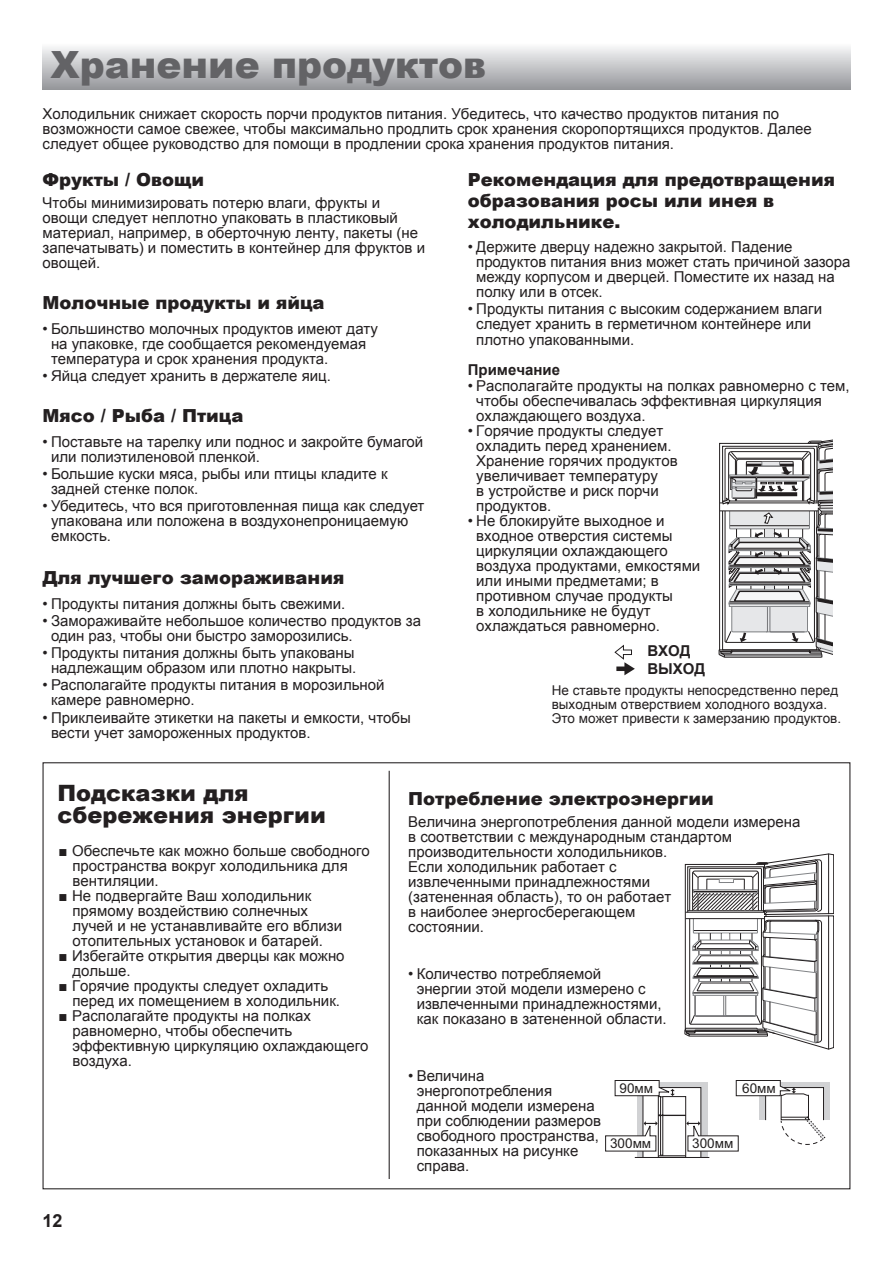
<style>
.page{position:relative;width:893px;height:1263px;background:#fff}
.page>*{position:absolute;margin:0;border:0;box-sizing:border-box;transform-origin:0 0}
.t1{font:900 37.5px "Arial";color:#636366}
.t2{font:900 22.5px/21.8px "Arial";color:#231f20}
.t3{font:900 18px/21px "Arial";color:#231f20}
.t4{font:700 18px "Arial";color:#231f20}
.t5{font:15px/15px "Arial";color:#231f20}
.t6{font:700 15px/18.5px "Arial";color:#231f20}
.t7{font:13.5px/14.2px "Arial";color:#231f20}
.t8{font:13.5px "Arial";color:#221f1f}
.s1{font-weight:700}
</style>
<div class="page">
<svg style="left:615px;top:645px;width:20px;height:30px"></svg>
<svg style="left:719px;top:439px;width:114px;height:219px"></svg>
<hr style="left:389px;top:771px;width:1px;height:408px;background:#231f20">
<svg style="left:685px;top:854px;width:149px;height:195px"></svg>
<div style="left:759px;top:1082px;width:71px;height:38px;background:#d1d2d4"></div>
<svg style="left:605px;top:1080px;width:221px;height:78px"></svg>
<div style="left:42px;top:43px;width:808px;height:46px;background:linear-gradient(to bottom,#fbfcfc,#98999d)"></div>
<h1 class="t1" style="left:51px;top:38px;width:437px">Хранение продуктов</h1>
<p class="t5" style="left:43px;top:107px;width:771px">Холодильник снижает скорость порчи продуктов питания. Убедитесь, что качество продуктов питания по возможности самое свежее, чтобы максимально продлить срок хранения скоропортящихся продуктов. Далее следует общее руководство для помощи в продлении срока хранения продуктов питания.</p>
<p class="t3" style="left:43px;top:168px;width:163px">Фрукты / Oвощи</p>
<p class="t5" style="left:43px;top:196px;width:384px">Чтобы минимизировать потерю влаги, фрукты и овощи следует неплотно упаковать в пластиковый материал, например, в оберточную ленту, пакеты (не запечатывать) и поместить в контейнер для фруктов и овощей.</p>
<p class="t3" style="left:43px;top:292px;width:284px">Mолочные продукты и яйца</p>
<p class="t5" style="left:51px;top:321px;width:328px;text-indent:-9px">• Бoльшинство молочных продуктов имеют дату на упаковке, где сообщается рекомендуемая температура и срок хранения продукта.</p>
<p class="t5" style="left:43px;top:369px;width:290px">• Яйца следует хранить в держателе яиц.</p>
<p class="t3" style="left:43px;top:405px;width:202px">Mясо / Pыба / Птица</p>
<p class="t5" style="left:51px;top:434px;width:374px;text-indent:-9px">• Поставьте на тарелку или поднос и закройте бумагой или полиэтиленовой пленкой.</p>
<p class="t5" style="left:51px;top:467px;width:338px;text-indent:-9px">• Большие куски мяса, рыбы или птицы кладите к задней стенке полок.</p>
<p class="t5" style="left:51px;top:499px;width:375px;text-indent:-9px">• Убедитесь, что вся приготовленная пища как следует упакована или положена в воздухонепроницаемую емкость.</p>
<p class="t3" style="left:43px;top:567px;width:303px">Для лучшего замораживания</p>
<p class="t5" style="left:43px;top:596px;width:304px">• Продукты питания должны быть свежими.</p>
<p class="t5" style="left:51px;top:613px;width:371px;text-indent:-9px">• Замораживайте небольшое количество продуктов за один раз, чтобы они быстро заморозились.</p>
<p class="t5" style="left:43px;top:646px;width:315px;text-align:center">• Продукты питания должны быть упакованы надлежащим образом или плотно накрыты.</p>
<p class="t5" style="left:51px;top:678px;width:335px;text-indent:-9px">• Располагайте продукты питания в морозильной камерe равномерно.</p>
<p class="t5" style="left:51px;top:710px;width:361px;text-indent:-9px">• Приклеивайте этикетки на пакеты и емкости, чтобы вести учет замороженных продуктов.</p>
<p class="t3" style="left:468px;top:168px;width:369px">Рекомендация для предотвращения образования росы или инея в холодильнике.</p>
<p class="t5" style="left:476px;top:240px;width:376px;text-indent:-9px">• Держите дверцу надежно закрытой. Падение продуктов питания вниз может стать причиной зазора между корпусом и дверцей. Поместите их назад на полку или в отсек.</p>
<p class="t5" style="left:476px;top:302px;width:347px;text-indent:-9px">• Продукты питания с высоким содержанием влаги следует хранить в герметичном контейнере или плотно упакованными.</p>
<p class="t6" style="left:468px;top:360px;width:94px">Примечание</p>
<p class="t5" style="left:476px;top:378px;width:375px;text-indent:-9px">• Располагайте продукты на полках равномерно с тем, чтобы обеспечивалась эффективная циркуляция охлаждающего воздуха.</p>
<p class="t5" style="left:476px;top:423px;width:203px;text-indent:-9px">• Горячие продукты следует охладить перед хранением.<br>Хранение горячих продуктов увеличивает температуру<br>в устройстве и риск порчи продуктов.</p>
<p class="t5" style="left:476px;top:513px;width:226px;text-indent:-9px">• Не блокируйте выходное и входное отверстия системы циркуляции охлаждающего воздуха продуктами, емкостями или иными предметами; в противном случае продукты<br>в холодильнике не будут охлаждаться равномерно.</p>
<p class="t6" style="left:647px;top:642px;width:59px">ВХОД<br>ВЫХОД</p>
<p class="t7" style="left:552px;top:683px;width:291px">Не ставьте продукты непосредственно перед выходным отверствием холодного воздуха.<br>Это может привести к замерзанию продуктов.</p>
<h2 class="t2" style="left:57px;top:782px;width:270px">Подсказки для сбережения энергии</h2>
<p class="t5" style="left:72px;top:843px;width:299px;text-indent:-14px"><span class="s1">■</span> Обеспечьте как можно больше свободного пространства вокруг холодильника для вентиляции.</p>
<p class="t5" style="left:72px;top:888px;width:271px;text-indent:-14px"><span class="s1">■</span> Не подвергайте Ваш холодильник прямому воздействию солнечных лучей и не устанавливайте его вблизи отопительных установок и батарей.</p>
<p class="t5" style="left:72px;top:948px;width:274px;text-indent:-14px"><span class="s1">■</span> Избегайте открытия дверцы как можно дольше.</p>
<p class="t5" style="left:72px;top:978px;width:269px;text-indent:-14px"><span class="s1">■</span> Горячие продукты следует охладить перед их помещением в холодильник.</p>
<p class="t5" style="left:72px;top:1008px;width:298px;text-indent:-14px"><span class="s1">■</span> Располагайте продукты на полках равномерно, чтобы обеспечить эффективную циркуляцию охлаждающего воздуха.</p>
<p class="t4" style="left:43px;top:1209px;width:22px">12</p>
<p class="t3" style="left:408px;top:787px;width:307px">Потребление электроэнергии</p>
<p class="t5" style="left:408px;top:815px;width:394px">Величина энергопотребления данной модели измерена в соответствии с международным стандартом производительности холодильников.<br>Если холодильник работает с<br>извлеченными принадлежностями<br>(затененная область), то он работает<br>в наиболее энергосберегающем<br>состоянии.</p>
<p class="t5" style="left:417px;top:967px;width:251px;text-indent:-9px">• Количество потребляемой<br>энергии этой модели измерено с извлеченными принадлежностями, как показано в затененной области.</p>
<p class="t5" style="left:417px;top:1068px;width:186px;text-indent:-9px">• Величина энергопотребления данной модели измерена при соблюдении размеров свободного пространства, показанных на рисунке справа.</p>
<p class="t8" style="left:620px;top:1079px;width:35px">90мм</p>
<p class="t8" style="left:742px;top:1079px;width:35px">60мм</p>
<p class="t8" style="left:610px;top:1135px;width:43px">300мм</p>
<p class="t8" style="left:692px;top:1135px;width:43px">300мм</p>
</div>
